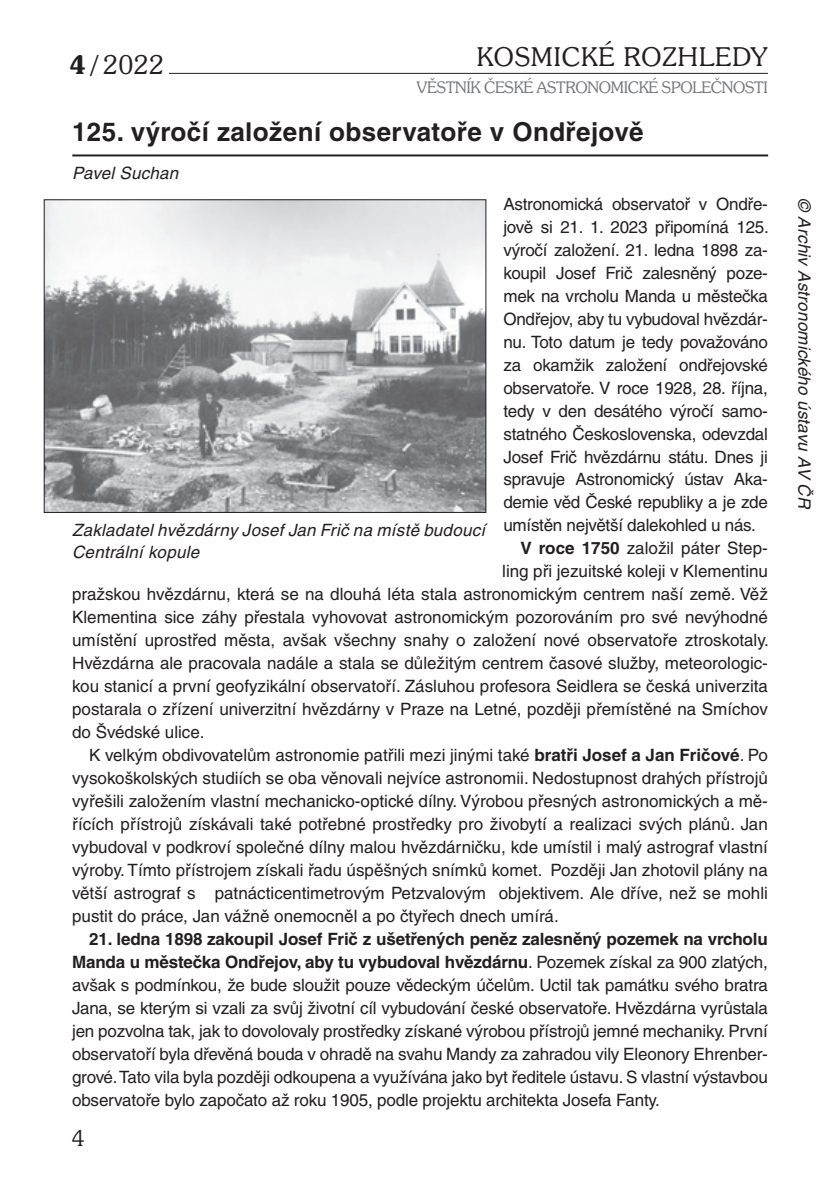
<style>
.page{position:relative;width:840px;height:1191px;background:#fff}
.page>*{position:absolute;margin:0;border:0;box-sizing:border-box;transform-origin:0 0}
.t1{font:700 26px "Helvetica CE";letter-spacing:.015em;color:#231f20}
.t2{font:300 26px "Souvenir IT Cby BTCE";letter-spacing:.04em;color:#231f20}
.t3{font:300 22px "Souvenir IT Cby BTCE";color:#231f20}
.t4{font:17px/23px "Helvetica CE";color:#231f20;text-align:justify}
.t5{font:italic 17px/22px "Helvetica CE";letter-spacing:.015em;color:#231f20}
.t6{font:300 16px "Souvenir IT Cby BTCE";letter-spacing:-.02em;color:#76787b}
.s1{font-weight:600}
.s2{font-weight:700}
</style>
<div class="page">
<hr style="left:169px;top:73px;width:598px;height:1px;background:#231f20">
<hr style="left:72px;top:154px;width:695px;height:2px;background:#231f20">
<img style="left:46px;top:201px;width:438px;height:310px">
<div style="left:44px;top:199px;width:442px;height:314px;border:1px solid #231f20"></div>
<h1 class="t2" style="left:69px;top:48px;width:96px"><span class="s1">4 /</span> 2022</h1>
<h1 class="t2" style="left:476px;top:39px;width:292px">KOSMICKÉ ROZHLEDY</h1>
<p class="t6" style="left:416px;top:77px;width:352px">VĚSTNÍK ČESKÉ ASTRONOMICKÉ SPOLEČNOSTI</p>
<h1 class="t1" style="left:72px;top:116px;width:573px">125. výročí založení observatoře v Ondřejově</h1>
<p class="t5" style="left:72px;top:162px;width:108px">Pavel Suchan</p>
<p class="t4" style="left:503px;top:192px;width:266px">Astronomická observatoř v Ondře-</p>
<p class="t4" style="left:503px;top:215px;width:267px">jově si 21. 1. 2023 připomíná 125.</p>
<p class="t4" style="left:503px;top:238px;width:266px">výročí založení. 21. ledna 1898 za-</p>
<p class="t4" style="left:503px;top:261px;width:266px">koupil Josef Frič zalesněný poze-</p>
<p class="t4" style="left:503px;top:284px;width:266px">mek na vrcholu Manda u městečka</p>
<p class="t4" style="left:503px;top:307px;width:266px">Ondřejov, aby tu vybudoval hvězdár-</p>
<p class="t4" style="left:503px;top:330px;width:266px">nu. Toto datum je tedy považováno</p>
<p class="t4" style="left:503px;top:353px;width:266px">za okamžik založení ondřejovské</p>
<p class="t4" style="left:503px;top:376px;width:266px">observatoře. V roce 1928, 28. října,</p>
<p class="t4" style="left:503px;top:399px;width:266px">tedy v den desátého výročí samo-</p>
<p class="t4" style="left:503px;top:422px;width:266px">statného Československa, odevzdal</p>
<p class="t4" style="left:503px;top:445px;width:266px">Josef Frič hvězdárnu státu. Dnes ji</p>
<p class="t4" style="left:503px;top:468px;width:266px">spravuje Astronomický ústav Aka-</p>
<p class="t4" style="left:503px;top:491px;width:266px">demie věd České republiky a je zde</p>
<p class="t4" style="left:503px;top:514px;width:254px">umístěn největší dalekohled u nás.</p>
<p class="t4" style="left:520px;top:537px;width:249px"><span class="s2">V roce 1750</span> založil páter Step-</p>
<p class="t4" style="left:502px;top:560px;width:267px">ling při jezuitské koleji v Klementinu</p>
<p class="t4" style="left:72px;top:583px;width:696px">pražskou hvězdárnu, která se na dlouhá léta stala astronomickým centrem naší země. Věž</p>
<p class="t4" style="left:72px;top:606px;width:697px">Klementina sice záhy přestala vyhovovat astronomickým pozorováním pro své nevýhodné</p>
<p class="t4" style="left:72px;top:629px;width:698px">umístění uprostřed města, avšak všechny snahy o založení nové observatoře ztroskotaly.</p>
<p class="t4" style="left:72px;top:651px;width:697px">Hvězdárna ale pracovala nadále a stala se důležitým centrem časové služby, meteorologic-</p>
<p class="t4" style="left:72px;top:674px;width:697px">kou stanicí a první geofyzikální observatoří. Zásluhou profesora Seidlera se česká univerzita</p>
<p class="t4" style="left:72px;top:697px;width:697px">postarala o zřízení univerzitní hvězdárny v Praze na Letné, později přemístěné na Smíchov</p>
<p class="t4" style="left:72px;top:720px;width:134px">do Švédské ulice.</p>
<p class="t4" style="left:89px;top:743px;width:680px">K velkým obdivovatelům astronomie patřili mezi jinými také <span class="s2">bratři Josef a Jan Fričové</span>. Po</p>
<p class="t4" style="left:72px;top:766px;width:697px">vysokoškolských studiích se oba věnovali nejvíce astronomii. Nedostupnost drahých přístrojů</p>
<p class="t4" style="left:72px;top:789px;width:697px">vyřešili založením vlastní mechanicko-optické dílny. Výrobou přesných astronomických a mě-</p>
<p class="t4" style="left:72px;top:812px;width:696px">řících přístrojů získávali také potřebné prostředky pro živobytí a realizaci svých plánů. Jan</p>
<p class="t4" style="left:72px;top:835px;width:697px">vybudoval v podkroví společné dílny malou hvězdárničku, kde umístil i malý astrograf vlastní</p>
<p class="t4" style="left:72px;top:858px;width:696px">výroby. Tímto přístrojem získali řadu úspěšných snímků komet. Později Jan zhotovil plány na</p>
<p class="t4" style="left:72px;top:881px;width:697px">větší astrograf s patnácticentimetrovým Petzvalovým objektivem. Ale dříve, než se mohli</p>
<p class="t4" style="left:72px;top:904px;width:488px">pustit do práce, Jan vážně onemocněl a po čtyřech dnech umírá.</p>
<p class="t4" style="left:72px;top:927px;width:697px;text-indent:17px"><span class="s2">21. ledna 1898 zakoupil Josef Frič z ušetřených peněz zalesněný pozemek na vrcholu Manda u městečka Ondřejov, aby tu vybudoval hvězdárnu</span>. Pozemek získal za 900 zlatých, avšak s podmínkou, že bude sloužit pouze vědeckým účelům. Uctil tak památku svého bratra Jana, se kterým si vzali za svůj životní cíl vybudování české observatoře. Hvězdárna vyrůstala jen pozvolna tak, jak to dovolovaly prostředky získané výrobou přístrojů jemné mechaniky. První observatoří byla dřevěná bouda v ohradě na svahu Mandy za zahradou vily Eleonory Ehrenber&shy;grové. Tato vila byla později odkoupena a využívána jako byt ředitele ústavu. S vlastní výstavbou observatoře bylo započato až roku 1905, podle projektu architekta Josefa Fanty.</p>
<p class="t5" style="left:72px;top:519px;width:414px">Zakladatel hvězdárny Josef Jan Frič na místě budoucí<br>Centrální kopule</p>
<p class="t3" style="left:72px;top:1124px;width:14px">4</p>
<p class="t5" style="left:814px;top:198px;width:312px;rotate:90deg">© Archiv Astronomického ústavu AV ČR</p>
</div>
